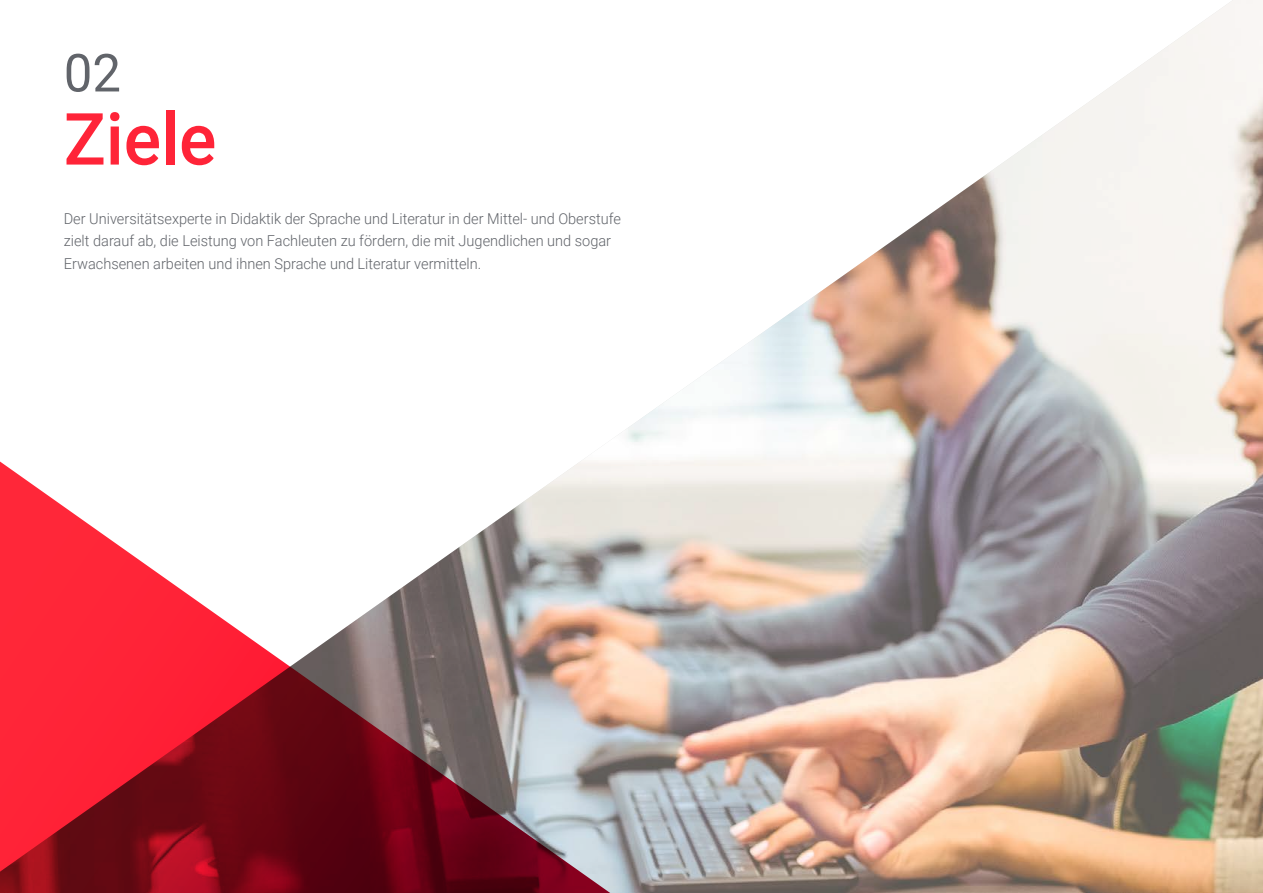
<style>
.page{position:relative;width:1263px;height:893px;background:#fff}
.page>*{position:absolute;margin:0;border:0;box-sizing:border-box;transform-origin:0 0}
.t1{font:500 72px "Roboto";color:#ff2438}
.t2{font:52.5px "Roboto";color:#61646a}
.t3{font:300 15px/22.5px "Roboto";color:#61646a}
</style>
<div class="page">
<img style="left:621px;top:0;width:642px;height:893px">
<svg style="left:0;top:446px;width:640px;height:447px"></svg>
<h2 class="t2" style="left:64px;top:36px;width:59px">02</h2>
<h1 class="t1" style="left:64px;top:89px;width:154px">Ziele</h1>
<p class="t3" style="left:64px;top:207px;width:559px">Der Universitätsexperte in Didaktik der Sprache und Literatur in der Mittel- und Oberstufe zielt darauf ab, die Leistung von Fachleuten zu fördern, die mit Jugendlichen und sogar<br>Erwachsenen arbeiten und ihnen Sprache und Literatur vermitteln.</p>
</div>
